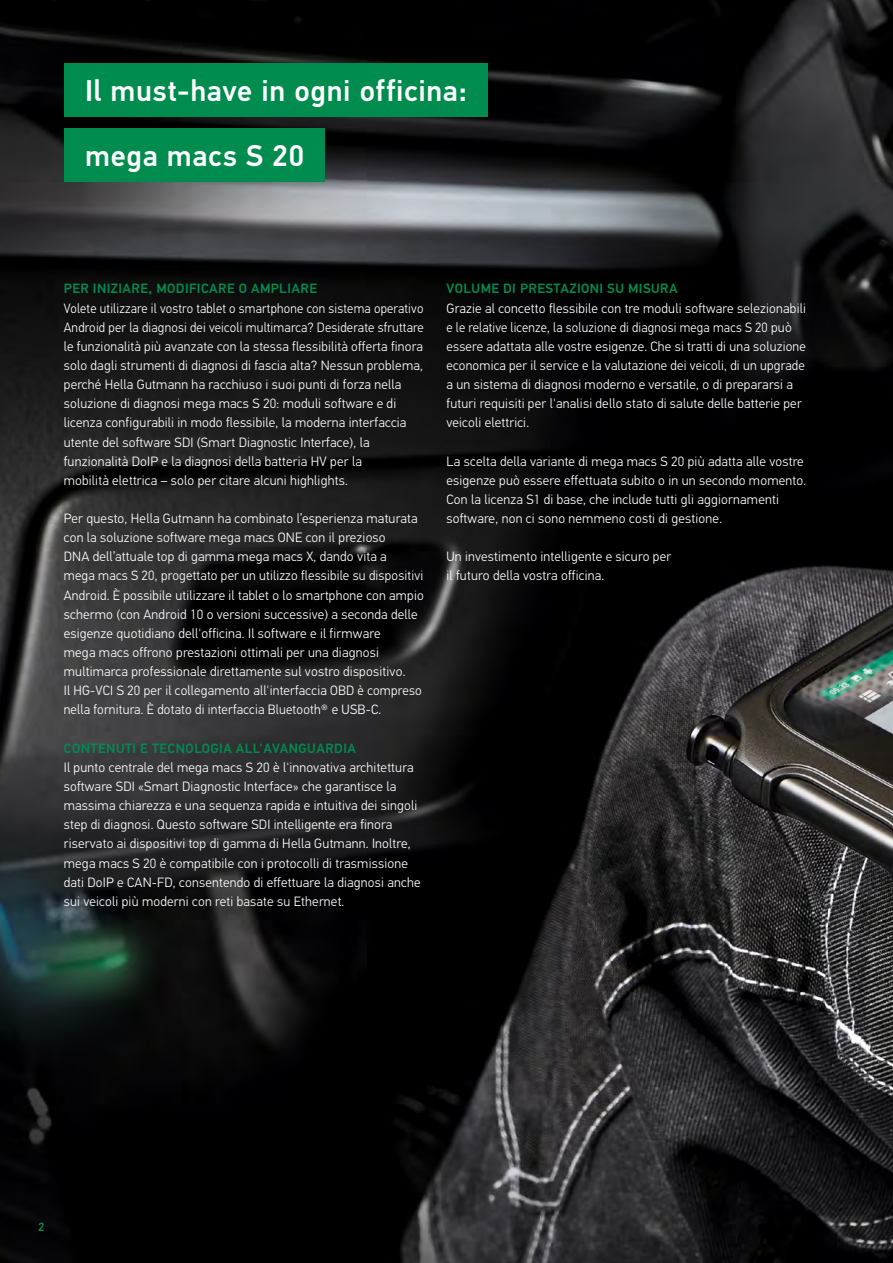
<style>
.page{position:relative;width:893px;height:1263px;background:#fff}
.page>*{position:absolute;margin:0;border:0;box-sizing:border-box;transform-origin:0 0}
.BROA4_Headline_22pt_Schattierung_grün{font:500 30px "Hella DIN Universal";letter-spacing:.02em;color:#fff}
.BROA4_Copy_9pt_weiß{font:300 13.5px/19.2px "Hella DIN Universal";letter-spacing:.015em;color:#fff}
.BROA4_Copy_9pt_weiß-2{font:300 13.5px/19.2px "Hella DIN Universal";letter-spacing:.015em;color:#fff;scale:.95 1}
.BROA4_Copy_9_pt_Grün_Versal{font:500 13.5px "Hella DIN Universal";letter-spacing:.035em;color:#008c4f}
.t1{font:500 12px "Hella DIN Universal";color:#008c4f}
</style>
<div class="page">
<img style="left:0;top:0;width:893px;height:1263px">
<div style="left:64px;top:64px;width:423px;height:53px;background:#008c4f"></div>
<div style="left:64px;top:129px;width:261px;height:53px;background:#008c4f"></div>
<p class="BROA4_Headline_22pt_Schattierung_grün" style="left:85px;top:72px;width:383px">Il must-have in ogni officina:</p>
<p class="BROA4_Headline_22pt_Schattierung_grün" style="left:85px;top:137px;width:221px">mega macs S 20</p>
<p class="BROA4_Copy_9_pt_Grün_Versal" style="left:64px;top:280px;width:255px">PER INIZIARE, MODIFICARE O AMPLIARE</p>
<p class="BROA4_Copy_9pt_weiß-2" style="left:64px;top:299px;width:380px">Volete utilizzare il vostro tablet o smartphone con sistema operativo Android per la diagnosi dei veicoli multimarca? Desiderate sfruttare le funzionalità più avanzate con la stessa flessibilità offerta finora solo dagli strumenti di diagnosi di fascia alta? Nessun problema, perché Hella Gutmann ha racchiuso i suoi punti di forza nella soluzione di diagnosi mega macs S 20: moduli software e di licenza configurabili in modo flessibile, la moderna interfaccia utente del software SDI (Smart Diagnostic Interface), la funzionalità DoIP e la diagnosi della batteria HV per la<br>mobilità elettrica – solo per citare alcuni highlights.</p>
<p class="BROA4_Copy_9pt_weiß" style="left:64px;top:510px;width:362px">Per questo, Hella Gutmann ha combinato l’esperienza maturata con la soluzione software mega macs ONE con il prezioso<br>DNA dell’attuale top di gamma mega macs X, dando vita a<br>mega macs S 20, progettato per un utilizzo flessibile su dispositivi Android. È possibile utilizzare il tablet o lo smartphone con ampio schermo (con Android 10 o versioni successive) a seconda delle esigenze quotidiano dell'officina. Il software e il firmware<br>mega macs offrono prestazioni ottimali per una diagnosi multimarca professionale direttamente sul vostro dispositivo.<br>Il HG-VCI S 20 per il collegamento all'interfaccia OBD è compreso nella fornitura. È dotato di interfaccia Bluetooth® e USB-C.</p>
<p class="BROA4_Copy_9_pt_Grün_Versal" style="left:64px;top:739px;width:293px">CONTENUTI E TECNOLOGIA ALL'AVANGUARDIA</p>
<p class="BROA4_Copy_9pt_weiß" style="left:64px;top:758px;width:358px">Il punto centrale del mega macs S 20 è l'innovativa architettura software SDI «Smart Diagnostic Interface» che garantisce la massima chiarezza e una sequenza rapida e intuitiva dei singoli step di diagnosi. Questo software SDI intelligente era finora riservato ai dispositivi top di gamma di Hella Gutmann. Inoltre, mega macs S 20 è compatibile con i protocolli di trasmissione dati DoIP e CAN-FD, consentendo di effettuare la diagnosi anche sui veicoli più moderni con reti basate su Ethernet.</p>
<p class="BROA4_Copy_9_pt_Grün_Versal" style="left:447px;top:280px;width:233px">VOLUME DI PRESTAZIONI SU MISURA</p>
<p class="BROA4_Copy_9pt_weiß" style="left:446px;top:299px;width:361px">Grazie al concetto flessibile con tre moduli software selezionabili e le relative licenze, la soluzione di diagnosi mega macs S 20 può essere adattata alle vostre esigenze. Che si tratti di una soluzione economica per il service e la valutazione dei veicoli, di un upgrade a un sistema di diagnosi moderno e versatile, o di prepararsi a futuri requisiti per l'analisi dello stato di salute delle batterie per veicoli elettrici.</p>
<p class="BROA4_Copy_9pt_weiß" style="left:446px;top:452px;width:361px">La scelta della variante di mega macs S 20 più adatta alle vostre esigenze può essere effettuata subito o in un secondo momento.<br>Con la licenza S1 di base, che include tutti gli aggiornamenti software, non ci sono nemmeno costi di gestione.</p>
<p class="BROA4_Copy_9pt_weiß" style="left:446px;top:548px;width:226px">Un investimento intelligente e sicuro per il futuro della vostra officina.</p>
<p class="t1" style="left:38px;top:1219px;width:8px">2</p>
</div>
